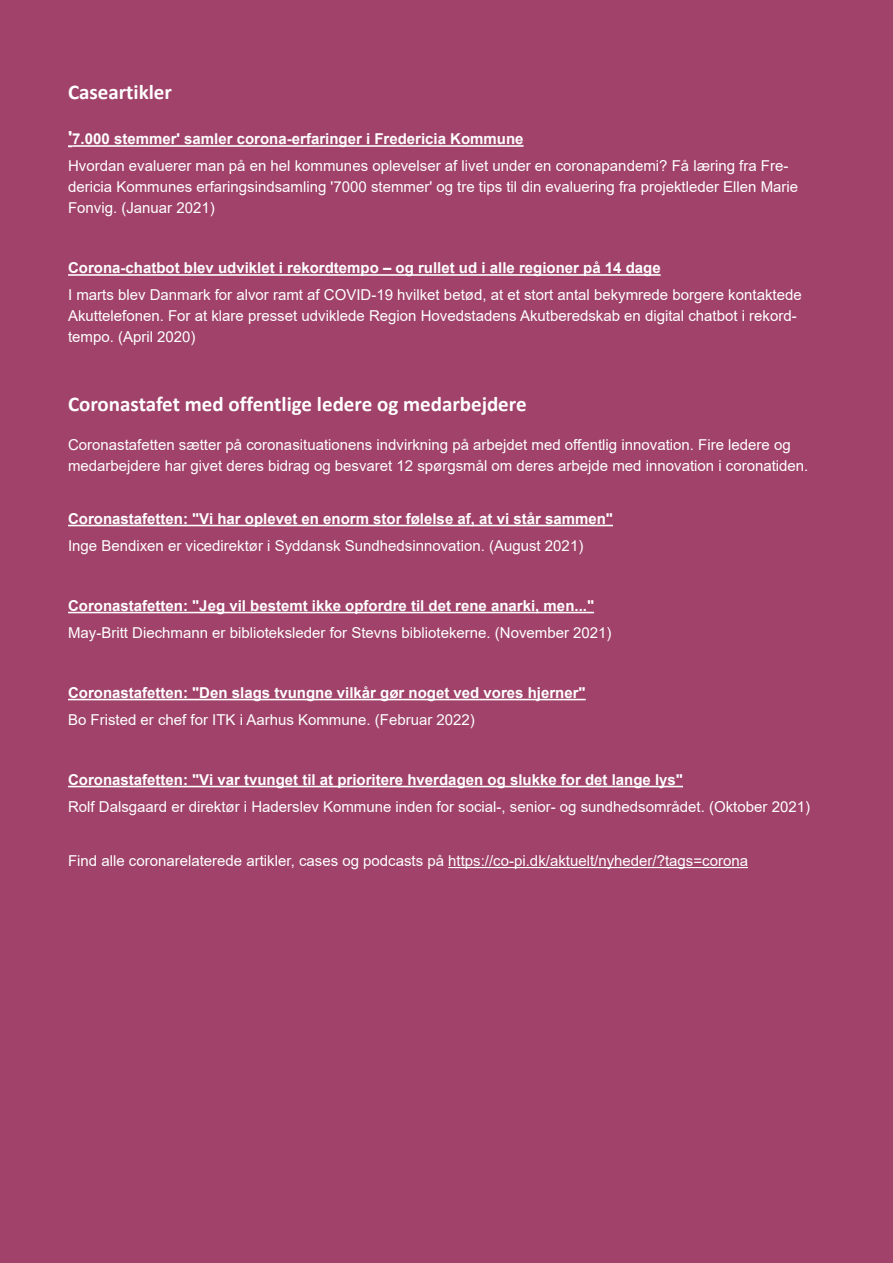
<style>
.page{position:relative;width:893px;height:1263px;background:#a04269}
.page>*{position:absolute;margin:0;border:0;box-sizing:border-box;transform-origin:0 0}
.t1{font:700 21px "Calibri";color:#fff}
.t2{font:15px/21px "Arial";color:#fff}
.t3{font:700 15px "Arial";color:#fff}
.s1{font-weight:700;font-size:18px}
.s2{font-weight:700}
</style>
<div class="page">
<hr style="left:72px;top:145px;width:452px;height:2px;background:#fff">
<hr style="left:68px;top:274px;width:593px;height:2px;background:#fff">
<hr style="left:68px;top:525px;width:545px;height:1px;background:#fff">
<hr style="left:68px;top:612px;width:526px;height:1px;background:#fff">
<hr style="left:68px;top:699px;width:518px;height:1px;background:#fff">
<hr style="left:68px;top:786px;width:615px;height:1px;background:#fff">
<hr style="left:448px;top:867px;width:300px;height:1px;background:#fff">
<h1 class="t1" style="left:68px;top:78px;width:105px">Caseartikler</h1>
<p class="t2" style="left:68px;top:126px;width:722px;line-height:27px"><span class="s1">'</span><span class="s2">7.000 stemmer' samler corona-erfaringer i Fredericia Kommune<br></span>Hvordan evaluerer man på en hel kommunes oplevelser af livet under en coronapandemi? Få læring fra Fre-</p>
<p class="t2" style="left:68px;top:177px;width:732px">dericia Kommunes erfaringsindsamling '7000 stemmer' og tre tips til din evaluering fra projektleder Ellen Marie<br>Fonvig. (Januar 2021)</p>
<p class="t3" style="left:68px;top:258px;width:594px">Corona-chatbot blev udviklet i rekordtempo – og rullet ud i alle regioner på 14 dage</p>
<p class="t2" style="left:68px;top:285px;width:735px">I marts blev Danmark for alvor ramt af COVID-19 hvilket betød, at et stort antal bekymrede borgere kontaktede<br>Akuttelefonen. For at klare presset udviklede Region Hovedstadens Akutberedskab en digital chatbot i rekord&shy;tempo. (April 2020)</p>
<h1 class="t1" style="left:68px;top:390px;width:460px">Coronastafet med offentlige ledere og medarbejdere</h1>
<p class="t2" style="left:68px;top:435px;width:742px">Coronastafetten sætter på coronasituationens indvirkning på arbejdet med offentlig innovation. Fire ledere og medarbejdere har givet deres bidrag og besvaret 12 spørgsmål om deres arbejde med innovation i coronatiden.</p>
<p class="t3" style="left:68px;top:508px;width:546px">Coronastafetten: "Vi har oplevet en enorm stor følelse af, at vi står sammen"</p>
<p class="t2" style="left:68px;top:535px;width:517px">Inge Bendixen er vicedirektør i Syddansk Sundhedsinnovation. (August 2021)</p>
<p class="t3" style="left:68px;top:595px;width:528px">Coronastafetten: "Jeg vil bestemt ikke opfordre til det rene anarki, men..."</p>
<p class="t2" style="left:68px;top:622px;width:545px">May-Britt Diechmann er biblioteksleder for Stevns bibliotekerne. (November 2021)</p>
<p class="t3" style="left:68px;top:682px;width:519px">Coronastafetten: "Den slags tvungne vilkår gør noget ved vores hjerner"</p>
<p class="t2" style="left:68px;top:709px;width:408px">Bo Fristed er chef for ITK i Aarhus Kommune. (Februar 2022)</p>
<p class="t3" style="left:68px;top:769px;width:616px">Coronastafetten: "Vi var tvunget til at prioritere hverdagen og slukke for det lange lys"</p>
<p class="t2" style="left:68px;top:796px;width:743px">Rolf Dalsgaard er direktør i Haderslev Kommune inden for social-, senior- og sundhedsområdet. (Oktober 2021)</p>
<p class="t2" style="left:68px;top:850px;width:681px">Find alle coronarelaterede artikler, cases og podcasts på https://co-pi.dk/aktuelt/nyheder/?tags=corona</p>
</div>
